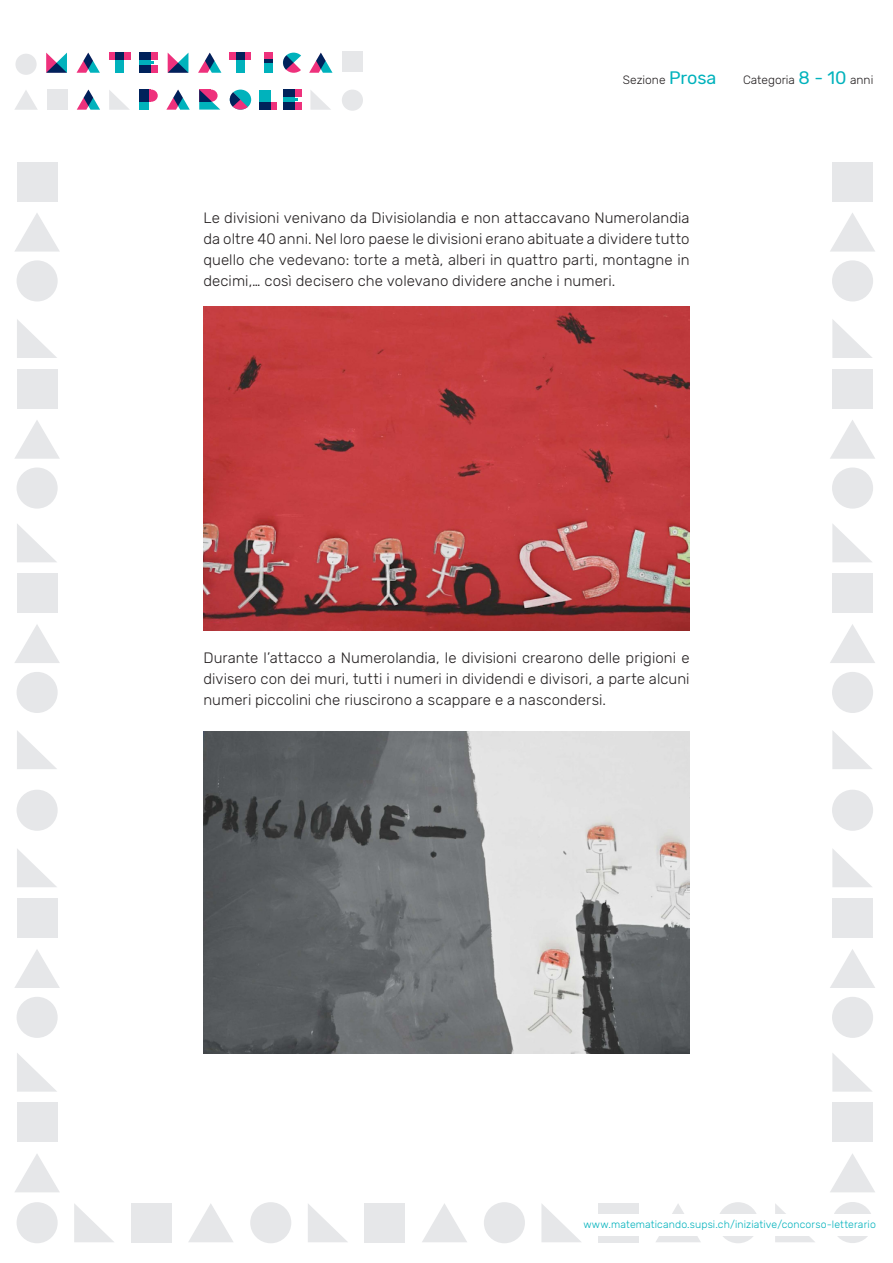
<style>
.page{position:relative;width:893px;height:1263px;background:#fff}
.page>*{position:absolute;margin:0;border:0;box-sizing:border-box;transform-origin:0 0}
.t1{font:300 15px/21px "Rubik";letter-spacing:.005em;color:#231f20;text-align:justify}
.t2{font:300 12px "Rubik";color:#231f20}
.t3{font:300 10.5px "Rubik";letter-spacing:.01em;color:#00b2bc}
.s1{font-weight:400;font-size:18px;color:#00b2bc}
</style>
<div class="page">
<div style="left:250px;top:1202px;width:41px;height:41px;background:#e6e7e9;border-radius:50%"></div>
<div style="left:484px;top:1202px;width:41px;height:41px;background:#e6e7e9;border-radius:50%"></div>
<svg style="left:308px;top:1204px;width:40px;height:38px"></svg>
<svg style="left:541px;top:1204px;width:40px;height:38px"></svg>
<div style="left:365px;top:1203px;width:40px;height:39px;background:#e6e7e9"></div>
<svg style="left:422px;top:1203px;width:45px;height:39px"></svg>
<div style="left:15px;top:54px;width:22px;height:21px;background:#e6e7e9;border-radius:50%"></div>
<svg style="left:77px;top:90px;width:23px;height:20px"></svg>
<div style="left:342px;top:51px;width:21px;height:20px;background:#e6e7e9"></div>
<div style="left:342px;top:90px;width:21px;height:21px;background:#e6e7e9;border-radius:50%"></div>
<div style="left:47px;top:90px;width:21px;height:20px;background:#e6e7e9"></div>
<svg style="left:46px;top:53px;width:21px;height:20px"></svg>
<svg style="left:77px;top:53px;width:23px;height:20px"></svg>
<div style="left:116px;top:53px;width:8px;height:20px;background:#00b2bc"></div>
<svg style="left:109px;top:53px;width:22px;height:7px"></svg>
<div style="left:283px;top:90px;width:11px;height:20px;background:#00b2bc"></div>
<svg style="left:283px;top:90px;width:18px;height:7px"></svg>
<svg style="left:283px;top:102px;width:18px;height:8px"></svg>
<svg style="left:283px;top:53px;width:18px;height:20px"></svg>
<div style="left:259px;top:102px;width:18px;height:8px;background:#ee317c"></div>
<svg style="left:259px;top:90px;width:12px;height:20px"></svg>
<div style="left:264px;top:53px;width:9px;height:10px;background:#ee317c"></div>
<svg style="left:264px;top:59px;width:9px;height:14px"></svg>
<svg style="left:109px;top:90px;width:21px;height:20px"></svg>
<svg style="left:309px;top:53px;width:24px;height:20px"></svg>
<svg style="left:310px;top:90px;width:21px;height:20px"></svg>
<svg style="left:15px;top:90px;width:23px;height:20px"></svg>
<svg style="left:168px;top:53px;width:20px;height:20px"></svg>
<svg style="left:166px;top:90px;width:24px;height:20px"></svg>
<div style="left:140px;top:53px;width:11px;height:20px;background:#00b2bc"></div>
<svg style="left:140px;top:53px;width:18px;height:7px"></svg>
<svg style="left:140px;top:65px;width:18px;height:8px"></svg>
<div style="left:145px;top:90px;width:13px;height:12px;background:#ee317c;border-radius:50%"></div>
<svg style="left:139px;top:90px;width:10px;height:20px"></svg>
<svg style="left:198px;top:53px;width:23px;height:20px"></svg>
<svg style="left:199px;top:90px;width:21px;height:20px"></svg>
<div style="left:236px;top:53px;width:9px;height:20px;background:#00b2bc"></div>
<svg style="left:230px;top:53px;width:21px;height:7px"></svg>
<div style="left:230px;top:90px;width:21px;height:20px;background:#00b2bc;border-radius:50%"></div>
<svg style="left:230px;top:92px;width:18px;height:18px"></svg>
<div style="left:17px;top:162px;width:40px;height:39px;background:#e6e7e9"></div>
<svg style="left:15px;top:213px;width:45px;height:39px"></svg>
<div style="left:17px;top:260px;width:41px;height:41px;background:#e6e7e9;border-radius:50%"></div>
<svg style="left:17px;top:319px;width:40px;height:39px"></svg>
<div style="left:17px;top:369px;width:40px;height:39px;background:#e6e7e9"></div>
<svg style="left:15px;top:420px;width:45px;height:39px"></svg>
<div style="left:17px;top:467px;width:41px;height:42px;background:#e6e7e9;border-radius:50%"></div>
<svg style="left:17px;top:524px;width:40px;height:38px"></svg>
<div style="left:17px;top:573px;width:40px;height:40px;background:#e6e7e9"></div>
<svg style="left:15px;top:625px;width:45px;height:38px"></svg>
<div style="left:17px;top:672px;width:41px;height:41px;background:#e6e7e9;border-radius:50%"></div>
<svg style="left:17px;top:731px;width:40px;height:38px"></svg>
<div style="left:17px;top:790px;width:41px;height:41px;background:#e6e7e9;border-radius:50%"></div>
<svg style="left:17px;top:849px;width:40px;height:38px"></svg>
<div style="left:17px;top:898px;width:40px;height:40px;background:#e6e7e9"></div>
<svg style="left:14px;top:949px;width:46px;height:39px"></svg>
<div style="left:17px;top:997px;width:41px;height:41px;background:#e6e7e9;border-radius:50%"></div>
<svg style="left:17px;top:1053px;width:40px;height:39px"></svg>
<div style="left:17px;top:1103px;width:40px;height:39px;background:#e6e7e9"></div>
<svg style="left:15px;top:1154px;width:45px;height:38px"></svg>
<div style="left:17px;top:1202px;width:41px;height:41px;background:#e6e7e9;border-radius:50%"></div>
<div style="left:832px;top:162px;width:41px;height:39px;background:#e6e7e9"></div>
<svg style="left:830px;top:213px;width:45px;height:39px"></svg>
<div style="left:832px;top:260px;width:41px;height:41px;background:#e6e7e9;border-radius:50%"></div>
<svg style="left:832px;top:319px;width:40px;height:39px"></svg>
<div style="left:832px;top:369px;width:41px;height:39px;background:#e6e7e9"></div>
<svg style="left:830px;top:420px;width:45px;height:39px"></svg>
<div style="left:832px;top:467px;width:41px;height:42px;background:#e6e7e9;border-radius:50%"></div>
<svg style="left:832px;top:524px;width:40px;height:38px"></svg>
<div style="left:832px;top:573px;width:41px;height:40px;background:#e6e7e9"></div>
<svg style="left:830px;top:624px;width:45px;height:39px"></svg>
<div style="left:832px;top:672px;width:41px;height:41px;background:#e6e7e9;border-radius:50%"></div>
<svg style="left:832px;top:730px;width:40px;height:39px"></svg>
<div style="left:832px;top:790px;width:41px;height:41px;background:#e6e7e9;border-radius:50%"></div>
<svg style="left:832px;top:849px;width:40px;height:38px"></svg>
<div style="left:832px;top:898px;width:41px;height:40px;background:#e6e7e9"></div>
<svg style="left:830px;top:949px;width:45px;height:39px"></svg>
<div style="left:832px;top:997px;width:41px;height:41px;background:#e6e7e9;border-radius:50%"></div>
<svg style="left:832px;top:1053px;width:40px;height:39px"></svg>
<div style="left:832px;top:1103px;width:41px;height:39px;background:#e6e7e9"></div>
<svg style="left:830px;top:1154px;width:45px;height:38px"></svg>
<div style="left:832px;top:1202px;width:41px;height:41px;background:#e6e7e9;border-radius:50%"></div>
<svg style="left:74px;top:1204px;width:40px;height:38px"></svg>
<div style="left:131px;top:1203px;width:41px;height:39px;background:#e6e7e9"></div>
<svg style="left:188px;top:1204px;width:45px;height:38px"></svg>
<div style="left:717px;top:1202px;width:42px;height:41px;background:#e6e7e9;border-radius:50%"></div>
<svg style="left:775px;top:1204px;width:40px;height:38px"></svg>
<div style="left:598px;top:1203px;width:41px;height:39px;background:#e6e7e9"></div>
<svg style="left:656px;top:1204px;width:45px;height:38px"></svg>
<div style="left:578px;top:1214px;width:298px;height:22px;background:#fff"></div>
<img style="left:203px;top:307px;width:487px;height:323px">
<img style="left:203px;top:731px;width:487px;height:323px">
<p class="t2" style="left:623px;top:73px;width:95px">Sezione <span class="s1">Prosa</span></p>
<p class="t2" style="left:743px;top:73px;width:132px">Categoria <span class="s1">8 - 10</span> anni</p>
<p class="t1" style="left:203px;top:208px;width:488px">Le divisioni venivano da Divisiolandia e non attaccavano Numerolandia da oltre 40 anni. Nel loro paese le divisioni erano abituate a dividere tutto quello che vedevano: torte a metà, alberi in quattro parti, montagne in decimi,… così decisero che volevano dividere anche i numeri.</p>
<p class="t1" style="left:203px;top:647px;width:488px">Durante l’attacco a Numerolandia, le divisioni crearono delle prigioni e divisero con dei muri, tutti i numeri in dividendi e divisori, a parte alcuni numeri piccolini che riuscirono a scappare e a nascondersi.</p>
<p class="t3" style="left:583px;top:1218px;width:294px">www.matematicando.supsi.ch/iniziative/concorso-letterario</p>
</div>
